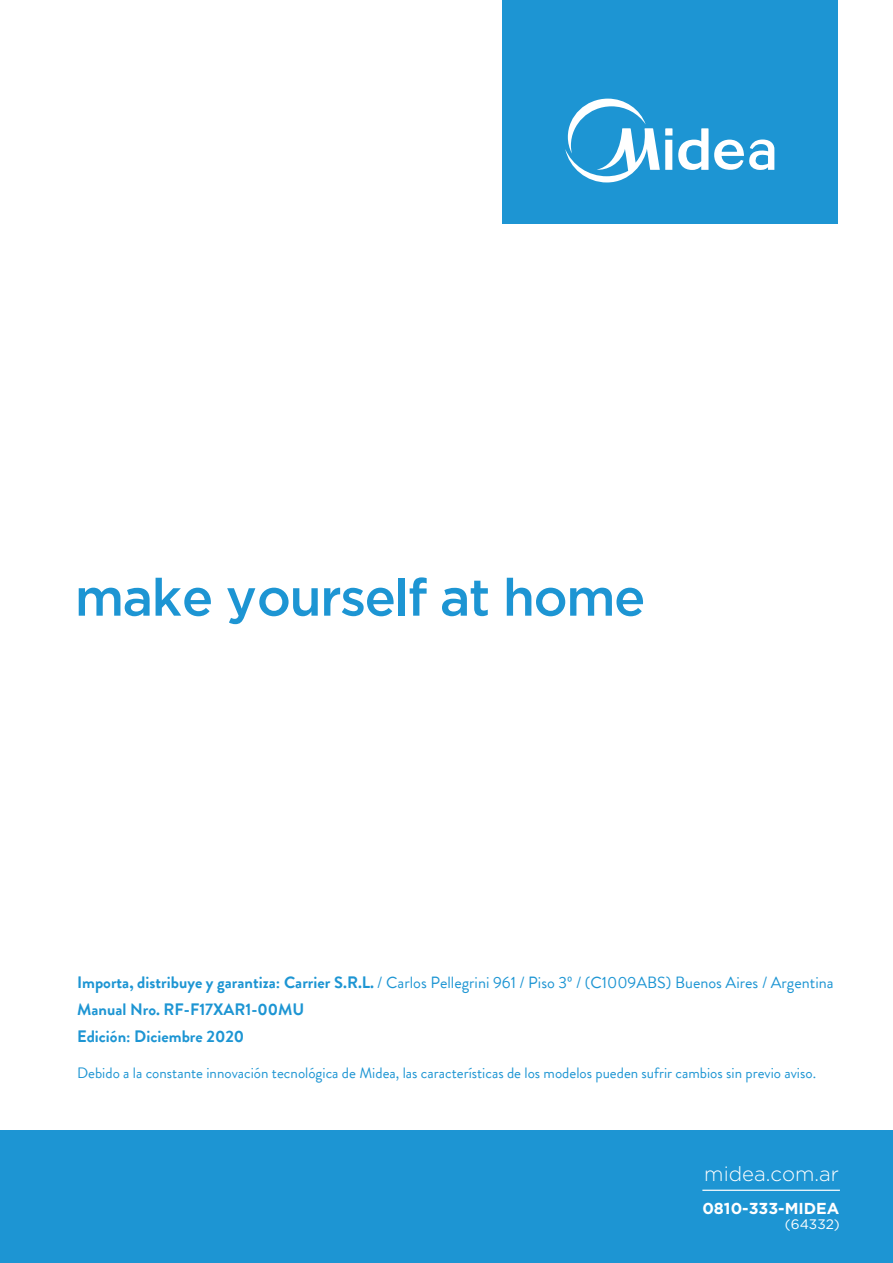
<style>
.page{position:relative;width:893px;height:1263px;background:#fff}
.page>*{position:absolute;margin:0;border:0;box-sizing:border-box;transform-origin:0 0}
.t1{font:500 52.05px "Gotham";letter-spacing:-.03em;color:#1d95d3}
.t2{font:300 20.4px "Gotham";color:#fff}
.t3{font:700 16.5px/27px "Brandon Grotesque";color:#1d95d3}
.t4{font:16.2px "Brandon Grotesque";color:#1d95d3}
.t5{font:700 15.9px "Gotham";color:#fff}
.t6{font:15px "Brandon Grotesque";color:#1d95d3}
.t7{font:13.65px "Gotham";color:#fff}
.s1{font-weight:700;font-size:16.5px}
</style>
<div class="page">
<div style="left:1px;top:1131px;width:892px;height:132px;background:#1d95d3"></div>
<hr style="left:702px;top:1189px;width:138px;height:2px;background:#fff">
<div style="left:502px;top:0;width:336px;height:224px;background:#1d95d3"></div>
<svg style="left:565px;top:99px;width:209px;height:83px"></svg>
<h1 class="t1" style="left:75px;top:563px;width:572px">make yourself at home</h1>
<p class="t4" style="left:77px;top:971px;width:758px"><span class="s1">Importa, distribuye y garantiza: Carrier S.R.L.</span> / Carlos Pellegrini 961 / Piso 3º / (C1009ABS) Buenos Aires / Argentina</p>
<p class="t3" style="left:77px;top:995px;width:229px">Manual Nro. RF-F17XAR1-00MU<br>Edición: Diciembre 2020</p>
<p class="t6" style="left:77px;top:1062px;width:740px">Debido a la constante innovación tecnológica de Midea, las características de los modelos pueden sufrir cambios sin previo aviso.</p>
<h2 class="t2" style="left:704px;top:1162px;width:136px">midea.com.ar</h2>
<p class="t5" style="left:702px;top:1198px;width:139px">0810-333-MIDEA</p>
<p class="t7" style="left:785px;top:1216px;width:57px">(64332)</p>
</div>
